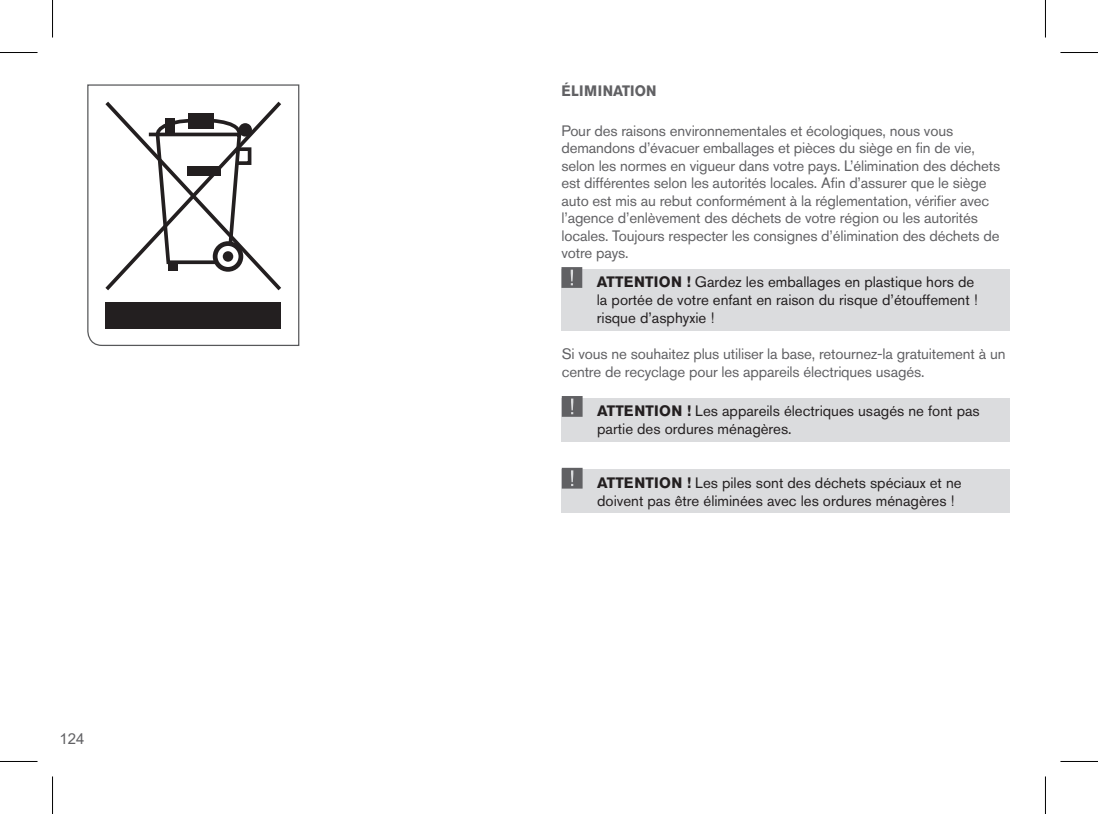
<style>
.page{position:relative;width:1098px;height:814px;background:#fff}
.page>*{position:absolute;margin:0;border:0;box-sizing:border-box;transform-origin:0 0}
.t1{font:75px "Warnung Cybex";color:#616164}
.t2{font:15px/17.5px "Akzidenz Grotesk Pro";letter-spacing:-.01em;color:#616164}
.t3{font:15px/18px "Akzidenz Grotesk Pro";color:#231f20}
.t4{font:700 15px "Akzidenz Grotesk Pro";letter-spacing:.01em;color:#616164;scale:.95 1}
.t5{font:15px "Arial";color:#616164}
.s1{font-weight:700}
</style>
<div class="page">
<div style="left:561px;top:398px;width:448px;height:43px;background:#dbdcde"></div>
<div style="left:561px;top:470px;width:448px;height:43px;background:#dbdcde"></div>
<div style="left:561px;top:269px;width:448px;height:61px;background:#dbdcde"></div>
<svg style="left:87px;top:84px;width:213px;height:262px"></svg>
<hr style="left:0;top:52px;width:38px;height:1px;background:#000">
<hr style="left:1060px;top:52px;width:37px;height:1px;background:#000">
<hr style="left:0;top:761px;width:38px;height:1px;background:#000">
<hr style="left:1060px;top:761px;width:37px;height:1px;background:#000">
<hr style="left:52px;top:0;width:1px;height:38px;background:#000">
<hr style="left:52px;top:776px;width:1px;height:38px;background:#000">
<hr style="left:1044px;top:0;width:1px;height:38px;background:#000">
<hr style="left:1044px;top:776px;width:1px;height:38px;background:#000">
<p class="t5" style="left:59px;top:728px;width:27px">124</p>
<p class="t4" style="left:561px;top:81px;width:102px">ÉLIMINATION</p>
<p class="t2" style="left:561px;top:122px;width:440px">Pour des raisons environnementales et écologiques, nous vous demandons d’évacuer emballages et pièces du siège en fin de vie, selon les normes en vigueur dans votre pays. L’élimination des déchets est différentes selon les autorités locales. Afin d’assurer que le siège auto est mis au rebut conformément à la réglementation, vérifier avec l’agence d’enlèvement des déchets de votre région ou les autorités locales. Toujours respecter les consignes d’élimination des déchets de votre pays.</p>
<h1 class="t1" style="left:561px;top:229px;width:22px">!</h1>
<p class="t3" style="left:596px;top:273px;width:382px"><span class="s1">ATTENTION !</span> Gardez les emballages en plastique hors de la portée de votre enfant en raison du risque d’étouffement ! risque d’asphyxie !</p>
<p class="t2" style="left:561px;top:345px;width:445px">Si vous ne souhaitez plus utiliser la base, retournez-la gratuitement à un centre de recyclage pour les appareils électriques usagés.</p>
<h1 class="t1" style="left:561px;top:358px;width:22px">!</h1>
<p class="t3" style="left:597px;top:402px;width:384px"><span class="s1">ATTENTION !</span> Les appareils électriques usagés ne font pas partie des ordures ménagères.</p>
<h1 class="t1" style="left:561px;top:430px;width:22px">!</h1>
<p class="t3" style="left:597px;top:474px;width:366px"><span class="s1">ATTENTION !</span> Les piles sont des déchets spéciaux et ne doivent pas être éliminées avec les ordures ménagères !</p>
</div>
